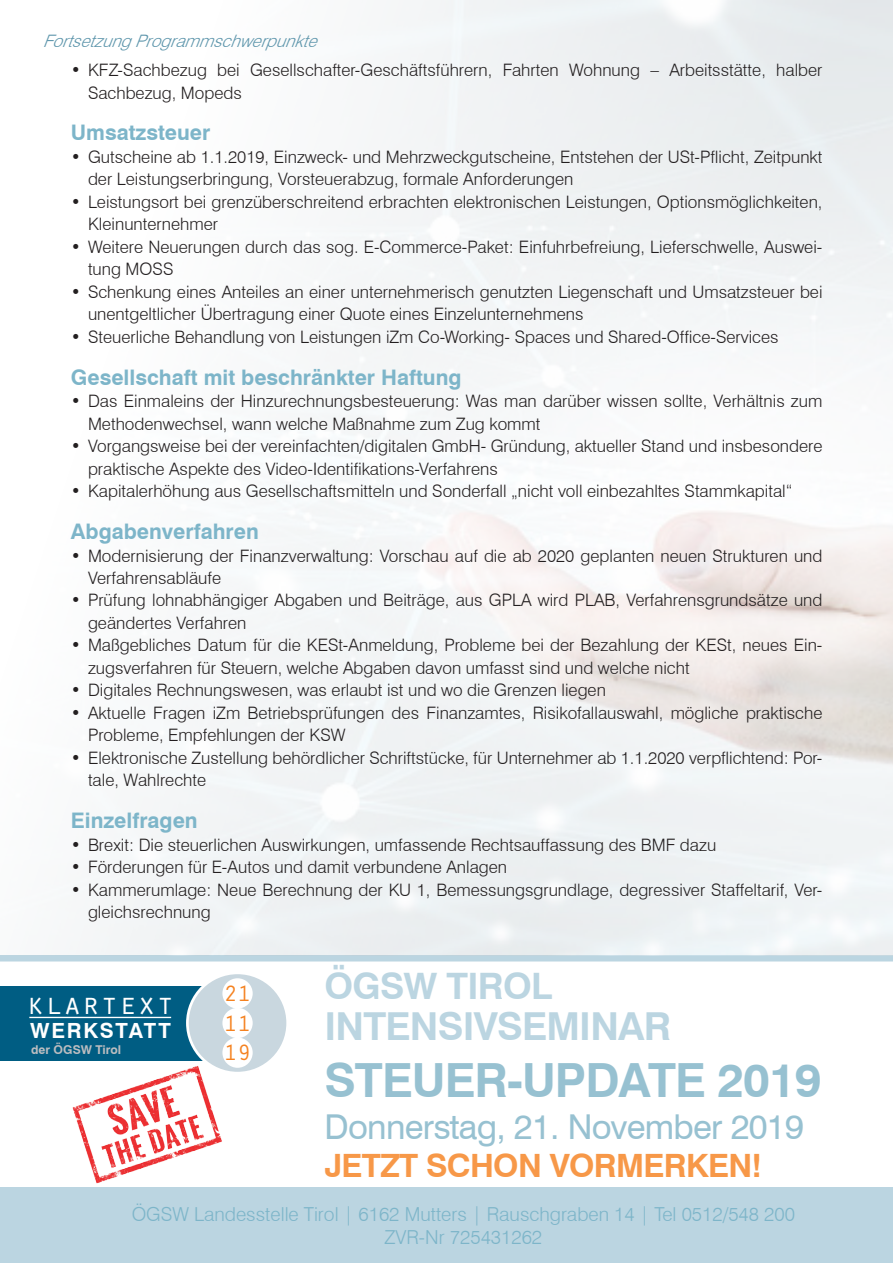
<style>
.page{position:relative;width:893px;height:1263px;background:#fff}
.page>*{position:absolute;margin:0;border:0;box-sizing:border-box;transform-origin:0 0}
.t1{font:700 47.1px "Swiss 721 BT";letter-spacing:-.02em;color:#97c1d1}
.t2{font:700 38.55px "Swiss 721 BT";letter-spacing:-.02em;color:#bbd5e1}
.t3{font:700 36.45px "Swiss 721 BT";letter-spacing:-.02em;color:#bbd5e1}
.t4{font:34.35px "Swiss 721 BT";letter-spacing:-.02em;color:#97c1d1}
.t5{font:700 32.1px "Swiss 721 BT";letter-spacing:-.02em;color:#f79848}
.t6{font:31.05px "Orator Std";color:#fff}
.t7{font:22.95px/29.7px "Orator Std";color:#f58220}
.t8{font:700 21.45px "Swiss 721 BT";color:#7db5c9}
.t9{font:700 20.85px "Swiss 721 BT";letter-spacing:.08em;color:#fff}
.t10{font:300 19.35px/23.1px "Swiss 721 BT";color:#7db5c9;text-align:center}
.t11{font:300 17.1px/22.5px "Swiss 721 BT";color:#231f20}
.t12{font:italic 300 17.1px "Swiss 721 BT";color:#5e96ac}
.t13{font:700 12.15px "Swiss 721 BT";color:#bcbdc0}
</style>
<div class="page">
<div style="left:0;top:955px;width:893px;height:6px;background:#bbd5e1"></div>
<div style="left:0;top:1187px;width:893px;height:76px;background:#bbd5e1"></div>
<img style="left:72px;top:1065px;width:150px;height:119px">
<div style="left:0;top:985px;width:253px;height:75px;background:#005d83"></div>
<div style="left:187px;top:973px;width:101px;height:100px;background:#c9d7df;border-radius:50%"></div>
<div style="left:186px;top:971px;width:103px;height:103px;border:3px solid #fff;border-radius:50%"></div>
<hr style="left:29px;top:1017px;width:142px;height:1px;background:#fff">
<div style="left:222px;top:978px;width:31px;height:30px;background:#fff;border-radius:50%"></div>
<div style="left:222px;top:1037px;width:31px;height:31px;background:#fff;border-radius:50%"></div>
<div style="left:222px;top:1008px;width:31px;height:30px;background:#fff;border-radius:50%"></div>
<p class="t12" style="left:43px;top:30px;width:283px">FortsetzungProgrammschwerpunkte</p>
<p class="t11" style="left:88px;top:59px;width:736px;text-indent:-17px">• KFZ-Sachbezug bei Gesellschafter-Geschäftsführern, Fahrten Wohnung – Arbeitsstätte, halber<br>Sachbezug, Mopeds</p>
<p class="t8" style="left:71px;top:120px;width:141px">Umsatzsteuer</p>
<p class="t11" style="left:88px;top:145px;width:736px;text-indent:-17px">• Gutscheine ab 1.1.2019, Einzweck- und Mehrzweckgutscheine, Entstehen der USt-Pflicht, Zeitpunkt der Leistungserbringung, Vorsteuerabzug, formale Anforderungen</p>
<p class="t11" style="left:88px;top:190px;width:736px;text-indent:-17px">• Leistungsort bei grenzüberschreitend erbrachten elektronischen Leistungen, Optionsmöglichkeiten,<br>Kleinunternehmer</p>
<p class="t11" style="left:88px;top:235px;width:736px;text-indent:-17px">• Weitere Neuerungen durch das sog. E-Commerce-Paket: Einfuhrbefreiung, Lieferschwelle, Auswei&shy;tung MOSS</p>
<p class="t11" style="left:88px;top:280px;width:736px;text-indent:-17px">• Schenkung eines Anteiles an einer unternehmerisch genutzten Liegenschaft und Umsatzsteuer bei unentgeltlicher Übertragung einer Quote eines Einzelunternehmens</p>
<p class="t11" style="left:71px;top:325px;width:709px">• Steuerliche Behandlung von Leistungen iZm Co-Working- Spaces und Shared-Office-Services</p>
<p class="t8" style="left:71px;top:364px;width:392px">Gesellschaft mit beschränkter Haftung</p>
<p class="t11" style="left:88px;top:390px;width:736px;text-indent:-17px">• Das Einmaleins der Hinzurechnungsbesteuerung: Was man darüber wissen sollte, Verhältnis zum<br>Methodenwechsel, wann welche Maßnahme zum Zug kommt</p>
<p class="t11" style="left:88px;top:435px;width:736px;text-indent:-17px">• Vorgangsweise bei der vereinfachten/digitalen GmbH- Gründung, aktueller Stand und insbesondere praktische Aspekte des Video-Identifikations-Verfahrens</p>
<p class="t11" style="left:71px;top:480px;width:723px">• Kapitalerhöhung aus Gesellschaftsmitteln und Sonderfall „nicht voll einbezahltes Stammkapital“</p>
<p class="t8" style="left:71px;top:518px;width:189px">Abgabenverfahren</p>
<p class="t11" style="left:88px;top:544px;width:736px;text-indent:-17px">• Modernisierung der Finanzverwaltung: Vorschau auf die ab 2020 geplanten neuen Strukturen und<br>Verfahrensabläufe</p>
<p class="t11" style="left:88px;top:589px;width:736px;text-indent:-17px">• Prüfung lohnabhängiger Abgaben und Beiträge, aus GPLA wird PLAB, Verfahrensgrundsätze und geändertes Verfahren</p>
<p class="t11" style="left:88px;top:634px;width:736px;text-indent:-17px">• Maßgebliches Datum für die KESt-Anmeldung, Probleme bei der Bezahlung der KESt, neues Ein&shy;zugsverfahren für Steuern, welche Abgaben davon umfasst sind und welche nicht</p>
<p class="t11" style="left:71px;top:679px;width:537px">• Digitales Rechnungswesen, was erlaubt ist und wo die Grenzen liegen</p>
<p class="t11" style="left:88px;top:701px;width:736px;text-indent:-17px">• Aktuelle Fragen iZm Betriebsprüfungen des Finanzamtes, Risikofallauswahl, mögliche praktische<br>Probleme, Empfehlungen der KSW</p>
<p class="t11" style="left:88px;top:746px;width:736px;text-indent:-17px">• Elektronische Zustellung behördlicher Schriftstücke, für Unternehmer ab 1.1.2020 verpflichtend: Por&shy;tale, Wahlrechte</p>
<p class="t8" style="left:71px;top:808px;width:128px">Einzelfragen</p>
<p class="t11" style="left:71px;top:833px;width:647px">• Brexit: Die steuerlichen Auswirkungen, umfassende Rechtsauffassung des BMF dazu</p>
<p class="t11" style="left:71px;top:856px;width:438px">• Förderungen für E-Autos und damit verbundene Anlagen</p>
<p class="t11" style="left:88px;top:878px;width:736px;text-indent:-17px">• Kammerumlage: Neue Berechnung der KU 1, Bemessungsgrundlage, degressiver Staffeltarif, Ver&shy;gleichsrechnung</p>
<h3 class="t3" style="left:324px;top:964px;width:229px">ÖGSW TIROL</h3>
<h2 class="t2" style="left:324px;top:1002px;width:348px">INTENSIVSEMINAR</h2>
<h1 class="t1" style="left:324px;top:1052px;width:499px">STEUER-UPDATE 2019</h1>
<h3 class="t4" style="left:324px;top:1105px;width:481px">Donnerstag, 21. November 2019</h3>
<h3 class="t5" style="left:324px;top:1146px;width:439px">JETZT SCHON VORMERKEN!</h3>
<p class="t10" style="left:132px;top:1202px;width:665px">ÖGSW Landesstelle Tirol | 6162 Mutters | Rauschgraben 14 | Tel 0512/548 200<br>ZVR-Nr 725431262</p>
<h3 class="t7" style="left:224px;top:977px;width:29px">21<br>11</h3>
<h3 class="t6" style="left:26px;top:982px;width:151px">klartext</h3>
<p class="t9" style="left:30px;top:1018px;width:142px">WERKSTATT</p>
<p class="t13" style="left:31px;top:1043px;width:92px">der ÖGSW Tirol</p>
<h3 class="t7" style="left:224px;top:1037px;width:29px">19</h3>
</div>
